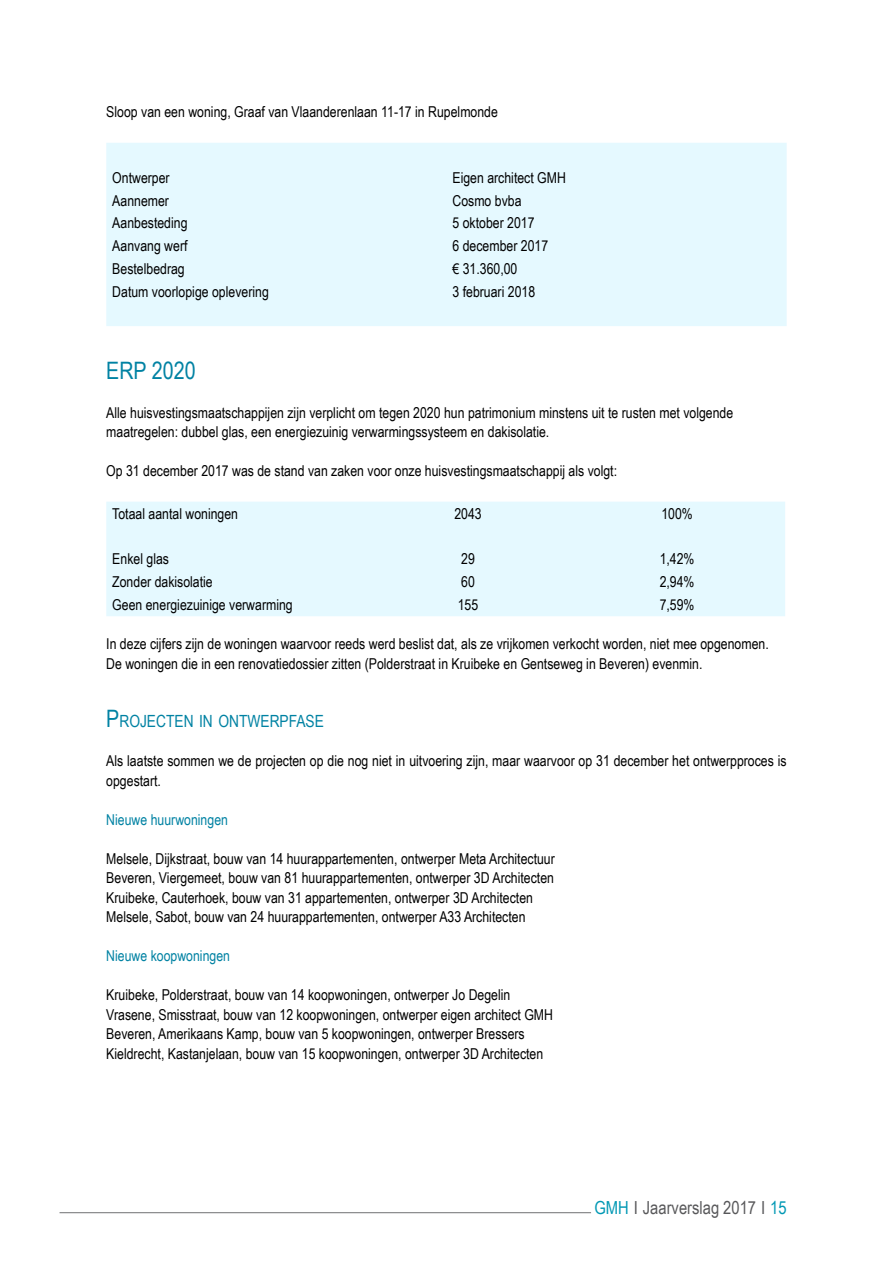
<style>
.page{position:relative;width:893px;height:1263px;background:#fff}
.page>*{position:absolute;margin:0;border:0;box-sizing:border-box;transform-origin:0 0}
.t1{font:24px "Arial Narrow";color:#0082a3}
.t2{font:18px "Arial Narrow";color:#58585a}
.t3{font:16.8px "Arial Narrow";color:#0082a3}
.t4{font:15px/19.5px "Arial Narrow";color:#000}
.t5{font:15px "Arial Narrow";color:#0082a3}
.s1{font-size:24px}
.s2{color:#0098b4}
</style>
<div class="page">
<hr style="left:60px;top:1212px;width:531px;height:1px;background:#707172">
<div style="left:106px;top:143px;width:681px;height:183px;background:#e5f9ff"></div>
<div style="left:106px;top:502px;width:679px;height:114px;background:#e5f9ff"></div>
<p class="t4" style="left:106px;top:102px;width:393px">Sloop van een woning, Graaf van Vlaanderenlaan 11-17 in Rupelmonde</p>
<p class="t4" style="left:112px;top:167px;width:59px">Ontwerper</p>
<p class="t4" style="left:452px;top:167px;width:115px">Eigen architect GMH</p>
<p class="t4" style="left:112px;top:190px;width:58px">Aannemer</p>
<p class="t4" style="left:452px;top:190px;width:71px">Cosmo bvba</p>
<p class="t4" style="left:112px;top:213px;width:77px">Aanbesteding</p>
<p class="t4" style="left:452px;top:213px;width:84px">5 oktober 2017</p>
<p class="t4" style="left:112px;top:236px;width:77px">Aanvang werf</p>
<p class="t4" style="left:452px;top:236px;width:97px">6 december 2017</p>
<p class="t4" style="left:112px;top:259px;width:74px">Bestelbedrag</p>
<p class="t4" style="left:452px;top:259px;width:66px">€ 31.360,00</p>
<p class="t4" style="left:112px;top:282px;width:158px">Datum voorlopige oplevering</p>
<p class="t4" style="left:452px;top:282px;width:84px">3 februari 2018</p>
<h1 class="t1" style="left:106px;top:353px;width:91px">ERP 2020</h1>
<p class="t4" style="left:106px;top:402px;width:628px">Alle huisvestingsmaatschappijen zijn verplicht om tegen 2020 hun patrimonium minstens uit te rusten met volgende maatregelen: dubbel glas, een energiezuinig verwarmingssysteem en dakisolatie.</p>
<p class="t4" style="left:106px;top:460px;width:512px">Op 31 december 2017 was de stand van zaken voor onze huisvestingsmaatschappij als volgt:</p>
<p class="t4" style="left:112px;top:503px;width:127px">Totaal aantal woningen</p>
<p class="t4" style="left:454px;top:503px;width:29px">2043</p>
<p class="t4" style="left:661px;top:503px;width:33px">100%</p>
<p class="t4" style="left:112px;top:549px;width:58px">Enkel glas</p>
<p class="t4" style="left:461px;top:549px;width:15px">29</p>
<p class="t4" style="left:660px;top:549px;width:36px">1,42%</p>
<p class="t4" style="left:112px;top:572px;width:102px">Zonder dakisolatie</p>
<p class="t4" style="left:461px;top:572px;width:15px">60</p>
<p class="t4" style="left:660px;top:572px;width:36px">2,94%</p>
<p class="t4" style="left:112px;top:595px;width:182px">Geen energiezuinige verwarming</p>
<p class="t4" style="left:458px;top:595px;width:22px">155</p>
<p class="t4" style="left:660px;top:595px;width:36px">7,59%</p>
<p class="t4" style="left:106px;top:634px;width:664px">In deze cijfers zijn de woningen waarvoor reeds werd beslist dat, als ze vrijkomen verkocht worden, niet mee opgenomen.<br>De woningen die in een renovatiedossier zitten (Polderstraat in Kruibeke en Gentseweg in Beveren) evenmin.</p>
<p class="t3" style="left:106px;top:709px;width:219px"><span class="s1">P</span>ROJECTEN IN ONTWERPFASE</p>
<p class="t4" style="left:106px;top:751px;width:682px">Als laatste sommen we de projecten op die nog niet in uitvoering zijn, maar waarvoor op 31 december het ontwerpproces is opgestart.</p>
<p class="t5" style="left:106px;top:808px;width:123px">Nieuwe huurwoningen</p>
<p class="t4" style="left:106px;top:848px;width:450px">Melsele, Dijkstraat, bouw van 14 huurappartementen, ontwerper Meta Architectuur Beveren, Viergemeet, bouw van 81 huurappartementen, ontwerper 3D Architecten Kruibeke, Cauterhoek, bouw van 31 appartementen, ontwerper 3D Architecten Melsele, Sabot, bouw van 24 huurappartementen, ontwerper A33 Architecten</p>
<p class="t5" style="left:106px;top:945px;width:125px">Nieuwe koopwoningen</p>
<p class="t4" style="left:106px;top:985px;width:448px">Kruibeke, Polderstraat, bouw van 14 koopwoningen, ontwerper Jo Degelin Vrasene, Smisstraat, bouw van 12 koopwoningen, ontwerper eigen architect GMH Beveren, Amerikaans Kamp, bouw van 5 koopwoningen, ontwerper Bressers Kieldrecht, Kastanjelaan, bouw van 15 koopwoningen, ontwerper 3D Architecten</p>
<p class="t2" style="left:594px;top:1194px;width:194px"><span class="s2">GMH</span> I Jaarverslag 2017 I <span class="s2">15</span></p>
</div>
